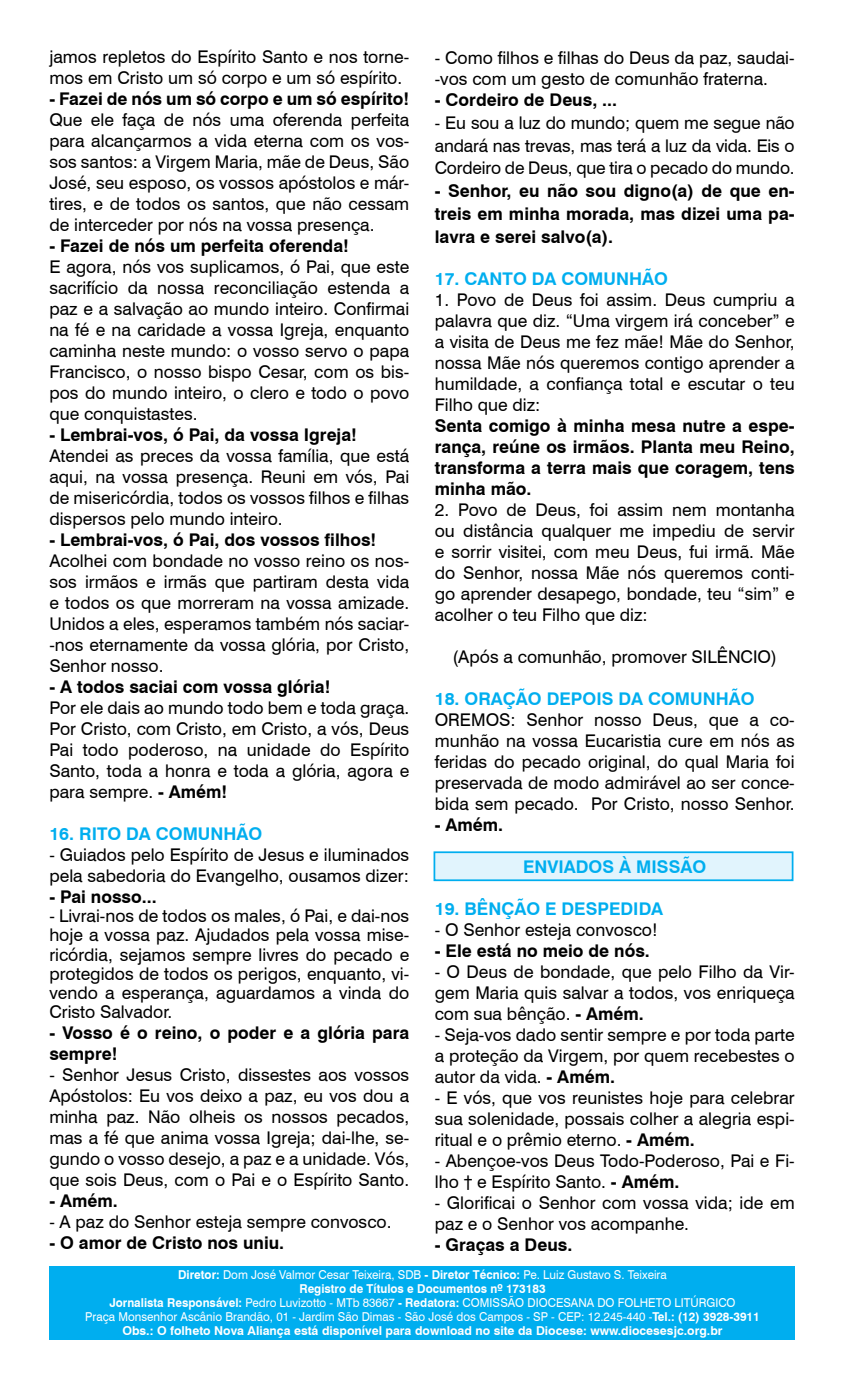
<style>
.page{position:relative;width:844px;height:1389px;background:#fff}
.page>*{position:absolute;margin:0;border:0;box-sizing:border-box;transform-origin:0 0}
.t1{font:17.5px/21px "Swiss 721 BT";color:#000;text-align:justify}
.t2{font:700 17.5px/21px "Swiss 721 BT";color:#000;text-align:justify}
.t3{font:700 17.5px "Swiss 721 BT";color:#00aeef}
.t4{font:700 12.25px/14px "Swiss 721 BT";color:#fff;text-align:center;scale:.95 1}
.s1{font-weight:700}
.s2{font-weight:400}
</style>
<div class="page">
<div style="left:433px;top:851px;width:360px;height:30px;background:#e1f4fd;border:2px solid #00aeef"></div>
<div style="left:50px;top:1266px;width:744px;height:73px;background:#00aeef"></div>
<p class="t1" style="left:49px;top:46px;width:361px">jamos repletos do Espírito Santo e nos torne&shy;mos em Cristo um só corpo e um só espírito.</p>
<p class="t2" style="left:49px;top:88px;width:361px">- Fazei de nós um só corpo e um só espírito!</p>
<p class="t1" style="left:49px;top:109px;width:361px">Que ele faça de nós uma oferenda perfeita para alcançarmos a vida eterna com os vos&shy;sos santos: a Virgem Maria, mãe de Deus, São José, seu esposo, os vossos apóstolos e már&shy;tires, e de todos os santos, que não cessam de interceder por nós na vossa presença.</p>
<p class="t2" style="left:49px;top:235px;width:301px">- Fazei de nós um perfeita oferenda!</p>
<p class="t1" style="left:49px;top:256px;width:361px">E agora, nós vos suplicamos, ó Pai, que este sacrifício da nossa reconciliação estenda a paz e a salvação ao mundo inteiro. Confirmai na fé e na caridade a vossa Igreja, enquanto caminha neste mundo: o vosso servo o papa Francisco, o nosso bispo Cesar, com os bis&shy;pos do mundo inteiro, o clero e todo o povo que conquistastes.</p>
<p class="t2" style="left:49px;top:424px;width:309px">- Lembrai-vos, ó Pai, da vossa Igreja!</p>
<p class="t1" style="left:49px;top:445px;width:361px">Atendei as preces da vossa família, que está aqui, na vossa presença. Reuni em vós, Pai de misericórdia, todos os vossos filhos e filhas dispersos pelo mundo inteiro.</p>
<p class="t2" style="left:49px;top:529px;width:328px">- Lembrai-vos, ó Pai, dos vossos filhos!</p>
<p class="t1" style="left:49px;top:550px;width:361px">Acolhei com bondade no vosso reino os nos&shy;sos irmãos e irmãs que partiram desta vida e todos os que morreram na vossa amizade.<br>Unidos a eles, esperamos também nós saciar--nos eternamente da vossa glória, por Cristo, Senhor nosso.</p>
<p class="t2" style="left:49px;top:676px;width:282px">- A todos saciai com vossa glória!</p>
<p class="t1" style="left:49px;top:697px;width:361px">Por ele dais ao mundo todo bem e toda graça.<br>Por Cristo, com Cristo, em Cristo, a vós, Deus Pai todo poderoso, na unidade do Espírito Santo, toda a honra e toda a glória, agora e para sempre. <span class="s1">- Amém!</span></p>
<p class="t3" style="left:49px;top:822px;width:214px">16. RITO DA COMUNHÃO</p>
<p class="t1" style="left:49px;top:844px;width:361px">- Guiados pelo Espírito de Jesus e iluminados pela sabedoria do Evangelho, ousamos dizer:</p>
<p class="t2" style="left:49px;top:886px;width:109px">- Pai nosso...</p>
<p class="t1" style="left:49px;top:906px;width:361px;line-height:19.2px">- Livrai-nos de todos os males, ó Pai, e dai-nos hoje a vossa paz. Ajudados pela vossa mise&shy;ricórdia, sejamos sempre livres do pecado e protegidos de todos os perigos, enquanto, vi&shy;vendo a esperança, aguardamos a vinda do Cristo Salvador.</p>
<p class="t2" style="left:49px;top:1022px;width:361px">- Vosso é o reino, o poder e a glória para sempre!</p>
<p class="t1" style="left:49px;top:1064px;width:361px">- Senhor Jesus Cristo, dissestes aos vossos Apóstolos: Eu vos deixo a paz, eu vos dou a minha paz. Não olheis os nossos pecados, mas a fé que anima vossa Igreja; dai-lhe, se&shy;gundo o vosso desejo, a paz e a unidade. Vós, que sois Deus, com o Pai e o Espírito Santo.</p>
<p class="t2" style="left:49px;top:1190px;width:70px">- Amém.</p>
<p class="t1" style="left:49px;top:1211px;width:343px">- A paz do Senhor esteja sempre convosco.</p>
<p class="t2" style="left:49px;top:1232px;width:236px">- O amor de Cristo nos uniu.</p>
<p class="t4" style="left:85px;top:1268px;width:711px">Diretor: <span class="s2">Dom José Valmor Cesar Teixeira, SDB</span> - Diretor Técnico: <span class="s2">Pe. Luiz Gustavo S. Teixeira<br></span>Registro de Títulos e Documentos nº 173183<br>Jornalista Responsável: <span class="s2">Pedro Luvizotto - MTb 83667</span> - Redatora: <span class="s2">COMISSÃO DIOCESANA DO FOLHETO LITÚRGICO<br>Praça Monsenhor Ascânio Brandão, 01 - Jardim São Dimas - São José dos Campos - SP - CEP: 12.245-440 -</span>Tel.: (12) 3928-3911<br>Obs.: O folheto Nova Aliança está disponível para download no site da Diocese: www.diocesesjc.org.br</p>
<p class="t1" style="left:434px;top:47px;width:361px">- Como filhos e filhas do Deus da paz, saudai--vos com um gesto de comunhão fraterna.</p>
<p class="t2" style="left:434px;top:89px;width:184px">- Cordeiro de Deus, ...</p>
<p class="t1" style="left:434px;top:111px;width:361px;line-height:22.8px">- Eu sou a luz do mundo; quem me segue não andará nas trevas, mas terá a luz da vida. Eis o Cordeiro de Deus, que tira o pecado do mundo.</p>
<p class="t2" style="left:434px;top:179px;width:361px;line-height:22.8px">- Senhor, eu não sou digno(a) de que en&shy;treis em minha morada, mas dizei uma pa&shy;lavra e serei salvo(a).</p>
<p class="t3" style="left:434px;top:266px;width:234px">17. CANTO DA COMUNHÃO</p>
<p class="t1" style="left:434px;top:288px;width:361px">1. Povo de Deus foi assim. Deus cumpriu a palavra que diz. “Uma virgem irá conceber” e a visita de Deus me fez mãe! Mãe do Senhor, nossa Mãe nós queremos contigo aprender a humildade, a confiança total e escutar o teu Filho que diz:</p>
<p class="t2" style="left:434px;top:414px;width:361px">Senta comigo à minha mesa nutre a espe&shy;rança, reúne os irmãos. Planta meu Reino, transforma a terra mais que coragem, tens minha mão.</p>
<p class="t1" style="left:434px;top:498px;width:361px">2. Povo de Deus, foi assim nem montanha ou distância qualquer me impediu de servir e sorrir visitei, com meu Deus, fui irmã. Mãe do Senhor, nossa Mãe nós queremos conti&shy;go aprender desapego, bondade, teu “sim” e acolher o teu Filho que diz:</p>
<p class="t1" style="left:452px;top:645px;width:326px">(Após a comunhão, promover SILÊNCIO)</p>
<p class="t3" style="left:434px;top:686px;width:321px">18. ORAÇÃO DEPOIS DA COMUNHÃO</p>
<p class="t1" style="left:434px;top:708px;width:361px">OREMOS: Senhor nosso Deus, que a co&shy;munhão na vossa Eucaristia cure em nós as feridas do pecado original, do qual Maria foi preservada de modo admirável ao ser conce&shy;bida sem pecado. Por Cristo, nosso Senhor.</p>
<p class="t2" style="left:434px;top:813px;width:70px">- Amém.</p>
<p class="t3" style="left:523px;top:854px;width:184px">ENVIADOS À MISSÃO</p>
<p class="t3" style="left:434px;top:896px;width:230px">19. BÊNÇÃO E DESPEDIDA</p>
<p class="t1" style="left:434px;top:918px;width:224px">- O Senhor esteja convosco!</p>
<p class="t2" style="left:434px;top:939px;width:216px">- Ele está no meio de nós.</p>
<p class="t1" style="left:434px;top:960px;width:361px">- O Deus de bondade, que pelo Filho da Vir&shy;gem Maria quis salvar a todos, vos enriqueça com sua bênção. <span class="s1">- Amém.</span></p>
<p class="t1" style="left:434px;top:1023px;width:361px">- Seja-vos dado sentir sempre e por toda parte a proteção da Virgem, por quem recebestes o autor da vida. <span class="s1">- Amém.</span></p>
<p class="t1" style="left:434px;top:1086px;width:361px">- E vós, que vos reunistes hoje para celebrar sua solenidade, possais colher a alegria espi&shy;ritual e o prêmio eterno. <span class="s1">- Amém.</span></p>
<p class="t1" style="left:434px;top:1149px;width:361px">- Abençoe-vos Deus Todo-Poderoso, Pai e Fi&shy;lho † e Espírito Santo. <span class="s1">- Amém.</span></p>
<p class="t1" style="left:434px;top:1191px;width:361px">- Glorificai o Senhor com vossa vida; ide em paz e o Senhor vos acompanhe.</p>
<p class="t2" style="left:434px;top:1233px;width:139px">- Graças a Deus.</p>
</div>
